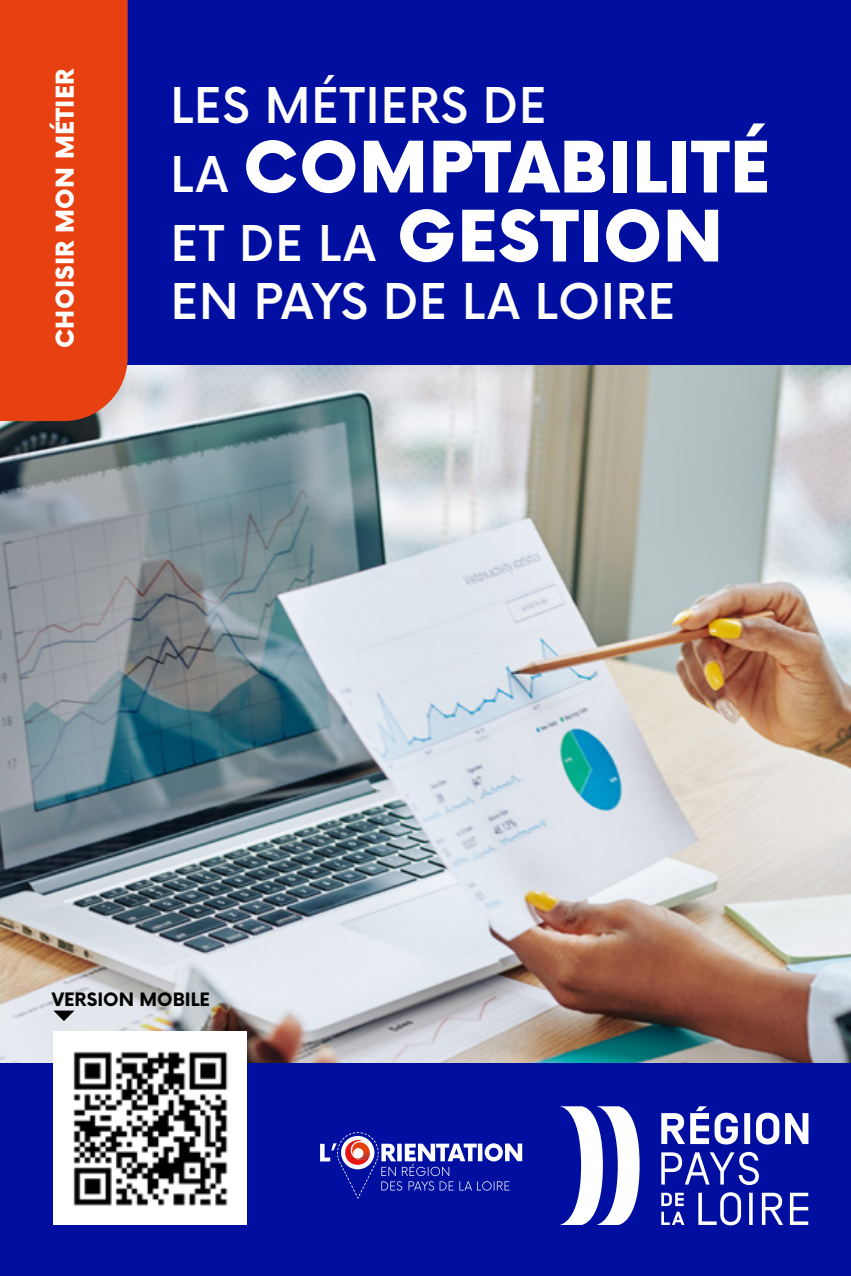
<style>
.page{position:relative;width:851px;height:1276px;background:#fff}
.page>*{position:absolute;margin:0;border:0;box-sizing:border-box;transform-origin:0 0}
.t1{font:900 69px/69px "Now";letter-spacing:.01em;color:#fff}
.t2{font:500 48px "Now";letter-spacing:.015em;color:#fff}
.t3{font:900 24px "Now";letter-spacing:.015em;color:#fff}
.t4{font:700 18px "Now";color:#000}
.s1{font-weight:500;font-size:48px}
</style>
<div class="page">
<div style="left:0;top:0;width:850px;height:366px;background:#000fa0"></div>
<div style="left:0;top:1062px;width:850px;height:214px;background:#000fa0"></div>
<img style="left:0;top:366px;width:850px;height:696px">
<div style="left:0;top:0;width:128px;height:421px;background:#e74011"></div>
<img style="left:53px;top:1032px;width:193px;height:192px">
<svg style="left:320px;top:1132px;width:202px;height:67px"></svg>
<svg style="left:560px;top:1106px;width:79px;height:119px"></svg>
<svg style="left:698px;top:1192px;width:110px;height:33px"></svg>
<svg style="left:661px;top:1152px;width:97px;height:33px"></svg>
<svg style="left:661px;top:1106px;width:147px;height:38px"></svg>
<svg style="left:661px;top:1192px;width:23px;height:33px"></svg>
<svg style="left:53px;top:1010px;width:21px;height:11px"></svg>
<p class="t3" style="left:48px;top:348px;width:281px;rotate:-90deg">CHOISIR MON MÉTIER</p>
<p class="t2" style="left:170px;top:69px;width:378px">LES MÉTIERS DE</p>
<h1 class="t1" style="left:170px;top:133px;width:600px"><span class="s1">LA</span> COMPTABILITÉ<br><span class="s1">ET DE LA</span> GESTION</h1>
<p class="t2" style="left:170px;top:264px;width:506px">EN PAYS DE LA LOIRE</p>
<p class="t4" style="left:52px;top:986px;width:160px">VERSION MOBILE</p>
</div>
